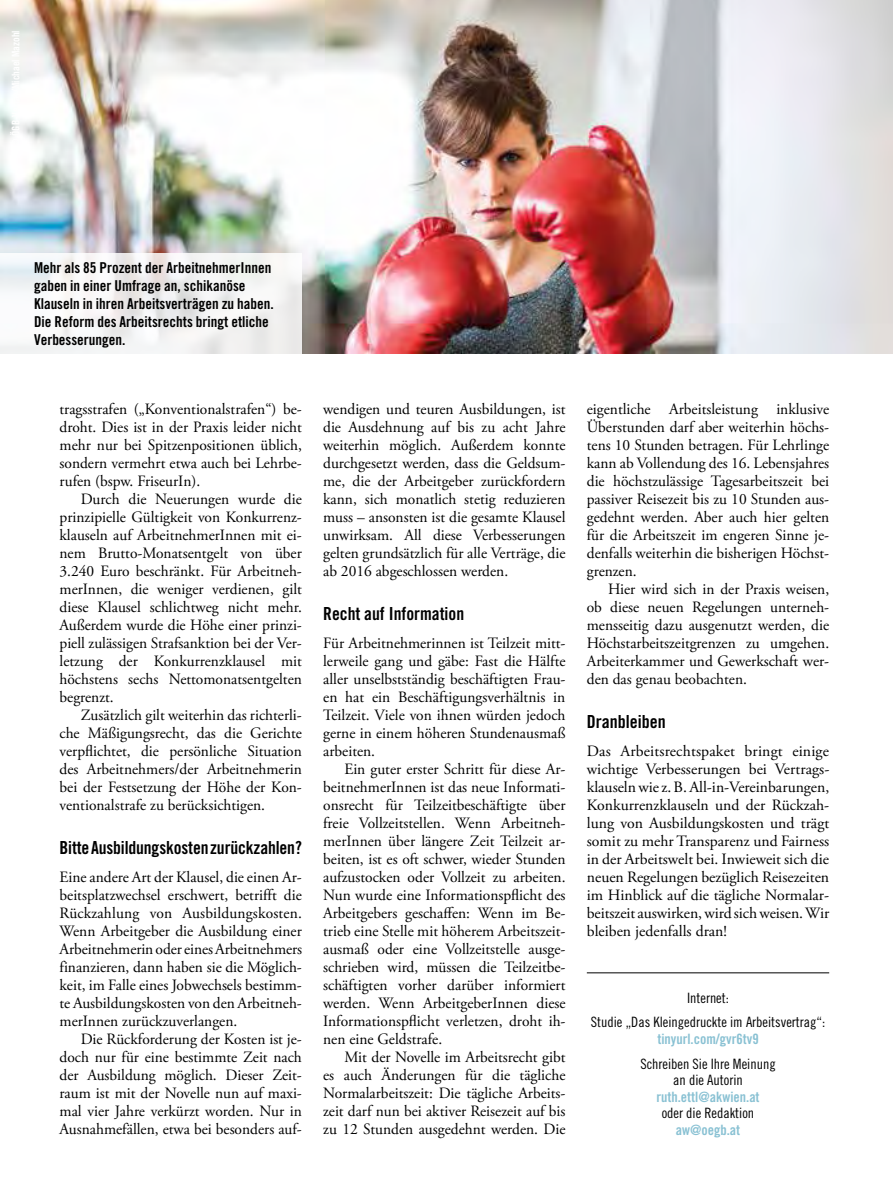
<style>
.page{position:relative;width:893px;height:1191px;background:#fff}
.page>*{position:absolute;margin:0;border:0;box-sizing:border-box;transform-origin:0 0}
.t1{font:18px "Trade Gothic Bold Cond Twenty";letter-spacing:-.005em;color:#000}
.t2{font:15.75px/18px "Adobe Garamond Pro";color:#000;text-align:justify}
.t3{font:15px/18px "Trade Gothic Bold Cond Twenty";color:#000}
.t4{font:14.25px/24px "Trade Gothic Cond Eighteen";color:#000;text-align:center}
.t5{font:14.25px "Trade Gothic Bold Cond Twenty";color:#89c1d3}
</style>
<div class="page">
<hr style="left:587px;top:972px;width:242px;height:1px;background:#000">
<img style="left:0;top:0;width:893px;height:353px">
<svg style="left:0;top:253px;width:302px;height:100px;fill:#f4f4f4"></svg>
<p class="t3" style="left:34px;top:258px;width:241px">Mehr als 85 Prozent der ArbeitnehmerInnen gaben in einer Umfrage an, schikanöse Klauseln in ihren Arbeitsverträgen zu haben.<br>Die Reform des Arbeitsrechts bringt etliche Verbesserungen.</p>
<p class="t2" style="left:60px;top:401px;width:244px">tragsstrafen („Konventionalstrafen“) be&shy;droht. Dies ist in der Praxis leider nicht mehr nur bei Spitzenpositionen üblich, sondern vermehrt etwa auch bei Lehrbe&shy;rufen (bspw. FriseurIn).</p>
<p class="t2" style="left:60px;top:491px;width:244px;text-indent:21px">Durch die Neuerungen wurde die prinzipielle Gültigkeit von Konkurrenz&shy;klauseln auf ArbeitnehmerInnen mit ei&shy;nem Brutto-Monatsentgelt von über 3.240 Euro beschränkt. Für Arbeitneh&shy;merInnen, die weniger verdienen, gilt diese Klausel schlichtweg nicht mehr.<br>Außerdem wurde die Höhe einer prinzi&shy;piell zulässigen Strafsanktion bei der Ver&shy;letzung der Konkurrenzklausel mit höchstens sechs Nettomonatsentgelten begrenzt.</p>
<p class="t2" style="left:60px;top:707px;width:244px;text-indent:21px">Zusätzlich gilt weiterhin das richterli&shy;che Mäßigungsrecht, das die Gerichte verpflichtet, die persönliche Situation des Arbeitnehmers/der Arbeitnehmerin bei der Festsetzung der Höhe der Kon&shy;ventionalstrafe zu berücksichtigen.</p>
<p class="t1" style="left:60px;top:836px;width:244px">Bitte Ausbildungskosten zurückzahlen?</p>
<p class="t2" style="left:60px;top:869px;width:244px">Eine andere Art der Klausel, die einen Ar&shy;beitsplatzwechsel erschwert, betrifft die Rückzahlung von Ausbildungskosten.<br>Wenn Arbeitgeber die Ausbildung einer Arbeitnehmerin oder eines Arbeitnehmers finanzieren, dann haben sie die Möglich&shy;keit, im Falle eines Jobwechsels bestimm&shy;te Ausbildungskosten von den Arbeitneh&shy;merInnen zurückzuverlangen.</p>
<p class="t2" style="left:60px;top:1031px;width:244px;text-indent:21px">Die Rückforderung der Kosten ist je&shy;doch nur für eine bestimmte Zeit nach der Ausbildung möglich. Dieser Zeit&shy;raum ist mit der Novelle nun auf maxi&shy;mal vier Jahre verkürzt worden. Nur in Ausnahmefällen, etwa bei besonders auf-</p>
<p class="t2" style="left:323px;top:401px;width:244px">wendigen und teuren Ausbildungen, ist die Ausdehnung auf bis zu acht Jahre weiterhin möglich. Außerdem konnte durchgesetzt werden, dass die Geldsum&shy;me, die der Arbeitgeber zurückfordern kann, sich monatlich stetig reduzieren muss – ansonsten ist die gesamte Klausel unwirksam. All diese Verbesserungen gelten grundsätzlich für alle Verträge, die ab 2016 abgeschlossen werden.</p>
<p class="t1" style="left:323px;top:602px;width:143px">Recht auf Information</p>
<p class="t2" style="left:323px;top:635px;width:244px">Für Arbeitnehmerinnen ist Teilzeit mitt&shy;lerweile gang und gäbe: Fast die Hälfte aller unselbstständig beschäftigten Frau&shy;en hat ein Beschäftigungsverhältnis in Teilzeit. Viele von ihnen würden jedoch gerne in einem höheren Stundenausmaß arbeiten.</p>
<p class="t2" style="left:323px;top:761px;width:244px;text-indent:21px">Ein guter erster Schritt für diese Ar&shy;beitnehmerInnen ist das neue Informati&shy;onsrecht für Teilzeitbeschäftigte über freie Vollzeitstellen. Wenn Arbeitneh&shy;merInnen über längere Zeit Teilzeit ar&shy;beiten, ist es oft schwer, wieder Stunden aufzustocken oder Vollzeit zu arbeiten.<br>Nun wurde eine Informationspflicht des Arbeitgebers geschaffen: Wenn im Be&shy;trieb eine Stelle mit höherem Arbeitszeit&shy;ausmaß oder eine Vollzeitstelle ausge&shy;schrieben wird, müssen die Teilzeitbe&shy;schäftigten vorher darüber informiert werden. Wenn ArbeitgeberInnen diese Informationspflicht verletzen, droht ih&shy;nen eine Geldstrafe.</p>
<p class="t2" style="left:323px;top:1049px;width:244px;text-indent:21px">Mit der Novelle im Arbeitsrecht gibt es auch Änderungen für die tägliche Normalarbeitszeit: Die tägliche Arbeits&shy;zeit darf nun bei aktiver Reisezeit auf bis zu 12 Stunden ausgedehnt werden. Die</p>
<p class="t2" style="left:587px;top:401px;width:244px">eigentliche Arbeitsleistung inklusive Überstunden darf aber weiterhin höchs&shy;tens 10 Stunden betragen. Für Lehrlinge kann ab Vollendung des 16. Lebensjahres die höchstzulässige Tagesarbeitszeit bei passiver Reisezeit bis zu 10 Stunden aus&shy;gedehnt werden. Aber auch hier gelten für die Arbeitszeit im engeren Sinne je&shy;denfalls weiterhin die bisherigen Höchst&shy;grenzen.</p>
<p class="t2" style="left:587px;top:581px;width:244px;text-indent:21px">Hier wird sich in der Praxis weisen, ob diese neuen Regelungen unterneh&shy;mensseitig dazu ausgenutzt werden, die Höchstarbeitszeitgrenzen zu umgehen.<br>Arbeiterkammer und Gewerkschaft wer&shy;den das genau beobachten.</p>
<p class="t1" style="left:587px;top:710px;width:80px">Dranbleiben</p>
<p class="t2" style="left:587px;top:743px;width:244px">Das Arbeitsrechtspaket bringt einige wichtige Verbesserungen bei Vertrags&shy;klauseln wie z. B. All-in-Vereinbarungen, Konkurrenzklauseln und der Rückzah&shy;lung von Ausbildungskosten und trägt somit zu mehr Transparenz und Fairness in der Arbeitswelt bei. Inwieweit sich die neuen Regelungen bezüglich Reisezeiten im Hinblick auf die tägliche Normalar&shy;beitszeit auswirken, wird sich weisen. Wir bleiben jedenfalls dran!</p>
<p class="t4" style="left:591px;top:985px;width:236px">Internet:<br>Studie „Das Kleingedruckte im Arbeitsvertrag“:</p>
<p class="t5" style="left:657px;top:1029px;width:103px">tinyurl.com/gvr6tv9</p>
<p class="t4" style="left:640px;top:1055px;width:137px;line-height:16.5px">Schreiben Sie Ihre Meinung an die Autorin</p>
<p class="t5" style="left:656px;top:1087px;width:105px">ruth.ettl@akwien.at</p>
<p class="t4" style="left:662px;top:1100px;width:94px">oder die Redaktion</p>
<p class="t5" style="left:676px;top:1120px;width:66px">aw@oegb.at</p>
</div>
